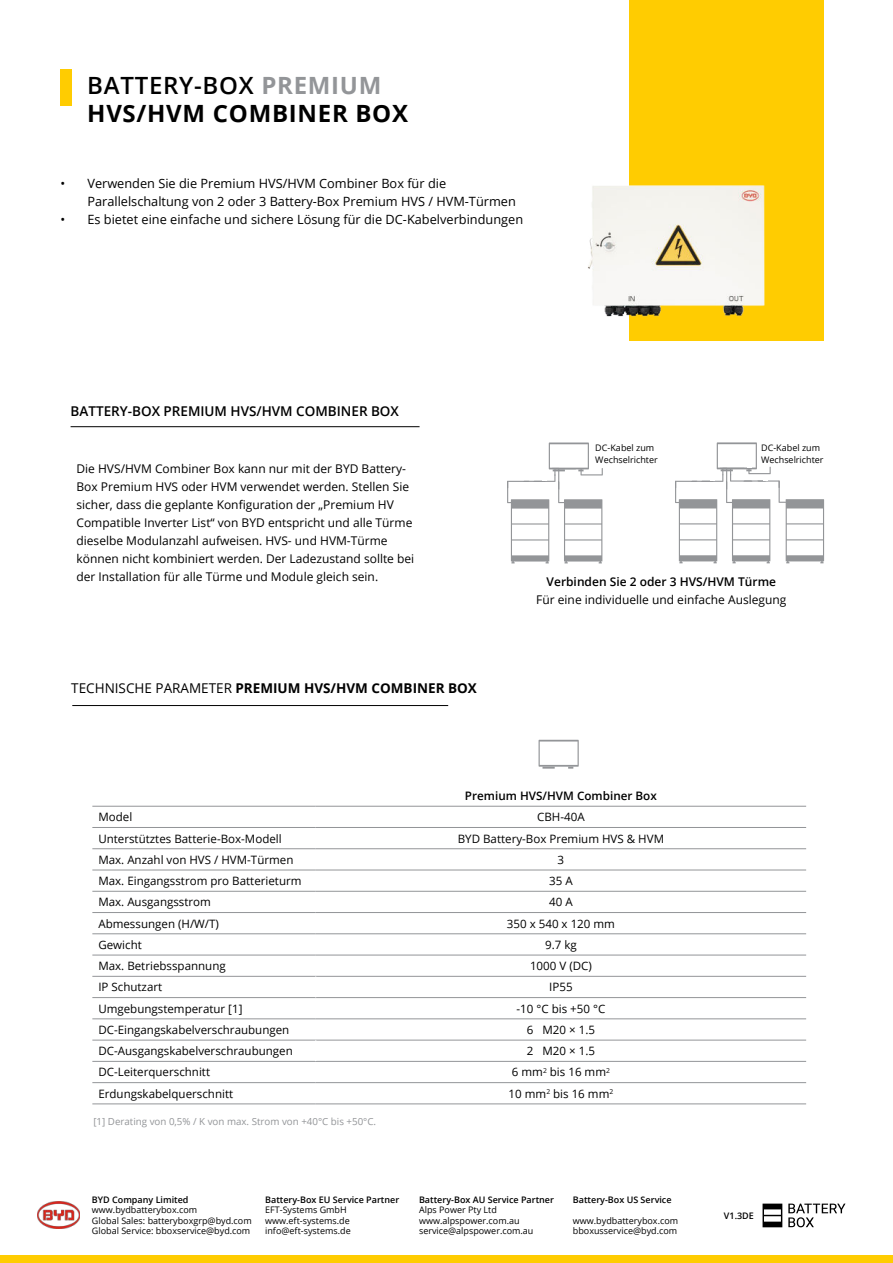
<style>
.page{position:relative;width:893px;height:1263px;background:#fff}
.page>*{position:absolute;margin:0;border:0;box-sizing:border-box;transform-origin:0 0}
.t1{font:700 23.7px/28.8px "Open Sans";letter-spacing:.03em;color:#000}
.t2{font:700 13.5px "Open Sans";color:#000}
.t3{font:600 13.5px "Open Sans";color:#000}
.t4{font:12.75px/18px "Open Sans";color:#000}
.t5{font:12px/18px "Open Sans";color:#000}
.t6{font:600 12px "Open Sans";color:#000}
.t7{font:600 11.7px "Open Sans";color:#000}
.t8{font:11.55px "Open Sans";color:#000}
.t9{font:9.75px "Open Sans";color:#939598}
.t10{font:9px/10.5px "Open Sans";color:#000}
.t11{font:600 9px "Open Sans";color:#000}
.s1{font-weight:600}
.s2{color:#939598}
.s3{font-weight:400}
</style>
<div class="page">
<div style="left:60px;top:69px;width:12px;height:37px;background:#ffcc01"></div>
<hr style="left:71px;top:426px;width:349px;height:1px;background:#000">
<div style="left:630px;top:0;width:194px;height:340px;background:#ffcc01"></div>
<svg style="left:762px;top:1203px;width:20px;height:24px"></svg>
<svg style="left:788px;top:1203px;width:57px;height:24px"></svg>
<div style="left:0;top:1255px;width:893px;height:8px;background:#ffcc01"></div>
<img style="left:37px;top:1202px;width:43px;height:26px">
<img style="left:588px;top:155px;width:223px;height:186px">
<hr style="left:72px;top:705px;width:376px;height:1px;background:#000">
<svg style="left:92px;top:805px;width:714px;height:279px"></svg>
<hr style="left:92px;top:955px;width:224px;height:1px;background:#939598">
<hr style="left:316px;top:955px;width:490px;height:1px;background:#939598">
<hr style="left:92px;top:870px;width:224px;height:1px;background:#939598">
<hr style="left:316px;top:870px;width:490px;height:1px;background:#939598">
<hr style="left:92px;top:891px;width:224px;height:1px;background:#939598">
<hr style="left:316px;top:891px;width:490px;height:1px;background:#939598">
<hr style="left:92px;top:912px;width:224px;height:1px;background:#939598">
<hr style="left:316px;top:912px;width:490px;height:1px;background:#939598">
<hr style="left:92px;top:933px;width:224px;height:1px;background:#939598">
<hr style="left:316px;top:933px;width:490px;height:1px;background:#939598">
<hr style="left:92px;top:827px;width:224px;height:1px;background:#939598">
<hr style="left:316px;top:827px;width:490px;height:1px;background:#939598">
<hr style="left:92px;top:848px;width:224px;height:1px;background:#939598">
<hr style="left:316px;top:848px;width:490px;height:1px;background:#939598">
<hr style="left:92px;top:1018px;width:224px;height:1px;background:#939598">
<hr style="left:316px;top:1018px;width:490px;height:1px;background:#939598">
<hr style="left:92px;top:1061px;width:224px;height:1px;background:#939598">
<hr style="left:316px;top:1061px;width:490px;height:1px;background:#939598">
<hr style="left:92px;top:1082px;width:224px;height:1px;background:#939598">
<hr style="left:316px;top:1082px;width:490px;height:1px;background:#939598">
<hr style="left:92px;top:976px;width:224px;height:1px;background:#939598">
<hr style="left:316px;top:976px;width:490px;height:1px;background:#939598">
<hr style="left:92px;top:1040px;width:224px;height:1px;background:#939598">
<hr style="left:316px;top:1040px;width:490px;height:1px;background:#939598">
<hr style="left:92px;top:1103px;width:224px;height:1px;background:#939598">
<hr style="left:316px;top:1103px;width:490px;height:1px;background:#939598">
<hr style="left:92px;top:997px;width:224px;height:1px;background:#939598">
<hr style="left:316px;top:997px;width:490px;height:1px;background:#939598">
<hr style="left:92px;top:806px;width:224px;height:1px;background:#939598">
<hr style="left:316px;top:806px;width:490px;height:1px;background:#939598">
<svg style="left:315px;top:977px;width:1px;height:20px"></svg>
<svg style="left:315px;top:1040px;width:1px;height:21px"></svg>
<svg style="left:539px;top:740px;width:40px;height:29px"></svg>
<svg style="left:507px;top:442px;width:96px;height:121px"></svg>
<svg style="left:675px;top:442px;width:149px;height:121px"></svg>
<h1 class="t1" style="left:87px;top:71px;width:322px"><span class="s1">BATTERY-BOX</span> <span class="s2">PREMIUM<br></span>HVS/HVM COMBINER BOX</h1>
<p class="t4" style="left:87px;top:174px;width:430px;text-indent:-27px">• Verwenden Sie die Premium HVS/HVM Combiner Box für die<br>Parallelschaltung von 2 oder 3 Battery-Box Premium HVS / HVM-Türmen</p>
<p class="t4" style="left:60px;top:210px;width:464px">• Es bietet eine einfache und sichere Lösung für die DC-Kabelverbindungen</p>
<p class="t3" style="left:71px;top:406px;width:330px">BATTERY-BOX PREMIUM HVS/HVM COMBINER BOX</p>
<p class="t5" style="left:76px;top:459px;width:339px">Die HVS/HVM Combiner Box kann nur mit der BYD Battery-Box Premium HVS oder HVM verwendet werden. Stellen Sie sicher, dass die geplante Konfiguration der „Premium HV Compatible Inverter List“ von BYD entspricht und alle Türme dieselbe Modulanzahl aufweisen. HVS- und HVM-Türme können nicht kombiniert werden. Der Ladezustand sollte bei der Installation für alle Türme und Module gleich sein.</p>
<p class="t2" style="left:71px;top:680px;width:407px"><span class="s3">TECHNISCHE PARAMETER</span> PREMIUM HVS/HVM COMBINER BOX</p>
<p class="t10" style="left:595px;top:442px;width:64px;line-height:12px">DC-Kabel zum<br>Wechselrichter</p>
<p class="t10" style="left:761px;top:442px;width:64px;line-height:12px">DC-Kabel zum<br>Wechselrichter</p>
<p class="t6" style="left:547px;top:577px;width:231px">Verbinden Sie 2 oder 3 HVS/HVM Türme</p>
<p class="t5" style="left:536px;top:591px;width:252px">Für eine individuelle und einfache Auslegung</p>
<p class="t7" style="left:465px;top:791px;width:193px">Premium HVS/HVM Combiner Box</p>
<p class="t8" style="left:98px;top:809px;width:35px">Model</p>
<p class="t8" style="left:537px;top:809px;width:49px">CBH-40A</p>
<p class="t8" style="left:98px;top:830px;width:185px">Unterstütztes Batterie-Box-Modell</p>
<p class="t8" style="left:458px;top:830px;width:208px">BYD Battery-Box Premium HVS &amp; HVM</p>
<p class="t8" style="left:98px;top:852px;width:197px">Max. Anzahl von HVS / HVM-Türmen</p>
<p class="t8" style="left:558px;top:852px;width:8px">3</p>
<p class="t8" style="left:98px;top:873px;width:205px">Max. Eingangsstrom pro Batterieturm</p>
<p class="t8" style="left:549px;top:873px;width:25px">35 A</p>
<p class="t8" style="left:98px;top:894px;width:114px">Max. Ausgangsstrom</p>
<p class="t8" style="left:549px;top:894px;width:25px">40 A</p>
<p class="t8" style="left:98px;top:915px;width:122px">Abmessungen (H/W/T)</p>
<p class="t8" style="left:507px;top:915px;width:110px">350 x 540 x 120 mm</p>
<p class="t8" style="left:98px;top:937px;width:45px">Gewicht</p>
<p class="t8" style="left:545px;top:937px;width:33px">9.7 kg</p>
<p class="t8" style="left:98px;top:958px;width:129px">Max. Betriebsspannung</p>
<p class="t8" style="left:530px;top:958px;width:63px">1000 V (DC)</p>
<p class="t8" style="left:98px;top:979px;width:65px">IP Schutzart</p>
<p class="t8" style="left:549px;top:979px;width:25px">IP55</p>
<p class="t8" style="left:98px;top:1000px;width:146px">Umgebungstemperatur [1]</p>
<p class="t8" style="left:517px;top:1000px;width:90px">-10 °C bis +50 °C</p>
<p class="t8" style="left:98px;top:1022px;width:192px">DC-Eingangskabelverschraubungen</p>
<p class="t8" style="left:527px;top:1022px;width:70px">6 M20 × 1.5</p>
<p class="t8" style="left:98px;top:1043px;width:196px">DC-Ausgangskabelverschraubungen</p>
<p class="t8" style="left:527px;top:1043px;width:70px">2 M20 × 1.5</p>
<p class="t8" style="left:98px;top:1064px;width:113px">DC-Leiterquerschnitt</p>
<p class="t8" style="left:512px;top:1064px;width:99px">6 mm<sup>2</sup> bis 16 mm<sup>2</sup></p>
<p class="t8" style="left:98px;top:1085px;width:136px">Erdungskabelquerschnitt</p>
<p class="t8" style="left:509px;top:1085px;width:106px">10 mm<sup>2</sup> bis 16 mm<sup>2</sup></p>
<p class="t9" style="left:93px;top:1115px;width:284px">[1] Derating von 0,5% / K von max. Strom von +40°C bis +50°C.</p>
<p class="t11" style="left:92px;top:1196px;width:98px">BYD Company Limited</p>
<p class="t10" style="left:92px;top:1204px;width:161px">www.bydbatterybox.com<br>Global Sales: batteryboxgrp@byd.com<br>Global Service: bboxservice@byd.com</p>
<p class="t11" style="left:724px;top:1212px;width:31px">V1.3DE</p>
<p class="t11" style="left:573px;top:1196px;width:100px">Battery-Box US Service</p>
<p class="t10" style="left:573px;top:1215px;width:107px">www.bydbatterybox.com bboxusservice@byd.com</p>
<p class="t11" style="left:265px;top:1196px;width:136px">Battery-Box EU Service Partner</p>
<p class="t10" style="left:265px;top:1204px;width:87px">EFT-Systems GmbH www.eft-systems.de info@eft-systems.de</p>
<p class="t11" style="left:419px;top:1196px;width:136px">Battery-Box AU Service Partner</p>
<p class="t10" style="left:419px;top:1204px;width:116px">Alps Power Pty Ltd www.alpspower.com.au service@alpspower.com.au</p>
</div>
